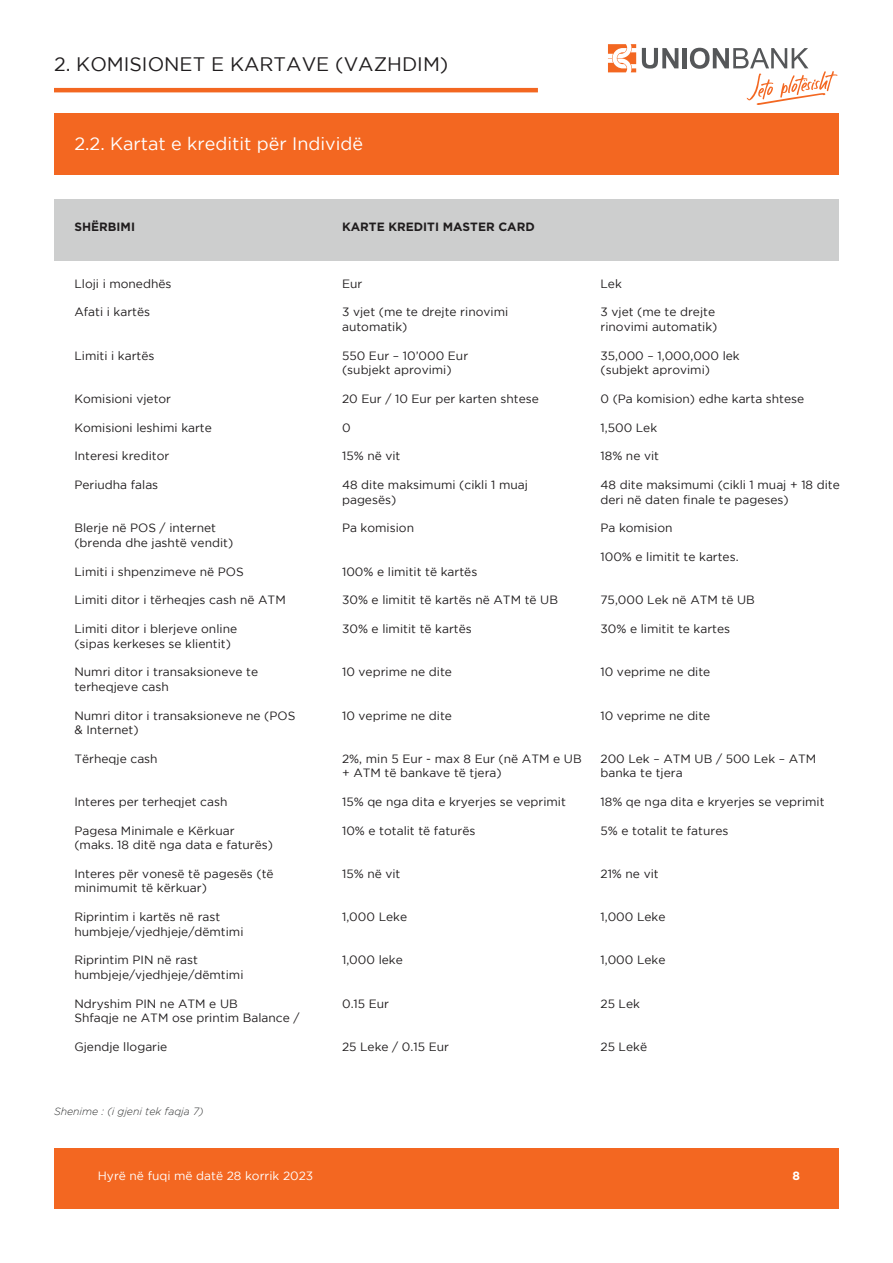
<style>
.page{position:relative;width:893px;height:1263px;background:#fff}
.page>*{position:absolute;margin:0;border:0;box-sizing:border-box;transform-origin:0 0}
.t1{font:19.5px "Gotham";color:#201d1e}
.t2{font:18px "Gotham";color:#fff}
.t3{font:12px/14.4px "Gotham";color:#201d1e}
.t4{font:12px "Gotham";color:#fff}
.t5{font:700 12px "Gotham";color:#201d1e}
.t6{font:700 12px "Gotham";color:#fff}
.t7{font:italic 300 10.5px "Gotham";color:#313232}
</style>
<div class="page">
<div style="left:54px;top:1148px;width:785px;height:61px;background:#f36721"></div>
<hr style="left:54px;top:88px;width:484px;height:4px;background:#f36721">
<div style="left:54px;top:114px;width:785px;height:61px;background:#f36721"></div>
<div style="left:54px;top:200px;width:785px;height:61px;background:#cdcece"></div>
<svg style="left:642px;top:48px;width:36px;height:21px"></svg>
<hr style="left:683px;top:48px;width:4px;height:20px;background:#555759">
<svg style="left:608px;top:44px;width:28px;height:28px"></svg>
<svg style="left:690px;top:48px;width:147px;height:57px"></svg>
<h1 class="t1" style="left:54px;top:54px;width:396px">2. KOMISIONET E KARTAVE (VAZHDIM)</h1>
<h2 class="t2" style="left:74px;top:134px;width:290px">2.2. Kartat e kreditit për Individë</h2>
<p class="t5" style="left:74px;top:219px;width:62px">SHËRBIMI</p>
<p class="t5" style="left:342px;top:219px;width:194px">KARTE KREDITI MASTER CARD</p>
<p class="t3" style="left:74px;top:276px;width:99px">Lloji i monedhës</p>
<p class="t3" style="left:74px;top:305px;width:77px">Afati i kartës</p>
<p class="t3" style="left:74px;top:348px;width:82px">Limiti i kartës</p>
<p class="t3" style="left:74px;top:391px;width:98px">Komisioni vjetor</p>
<p class="t3" style="left:74px;top:420px;width:139px">Komisioni leshimi karte</p>
<p class="t3" style="left:74px;top:449px;width:96px">Interesi kreditor</p>
<p class="t3" style="left:74px;top:477px;width:85px">Periudha falas</p>
<p class="t3" style="left:74px;top:521px;width:160px">Blerje në POS / internet (brenda dhe jashtë vendit)</p>
<p class="t3" style="left:74px;top:564px;width:171px">Limiti i shpenzimeve në POS</p>
<p class="t3" style="left:74px;top:593px;width:213px">Limiti ditor i tërheqjes cash në ATM</p>
<p class="t3" style="left:74px;top:621px;width:164px">Limiti ditor i blerjeve online (sipas kerkeses se klientit)</p>
<p class="t3" style="left:74px;top:665px;width:185px">Numri ditor i transaksioneve te terheqjeve cash</p>
<p class="t3" style="left:74px;top:708px;width:222px">Numri ditor i transaksioneve ne (POS &amp; Internet)</p>
<p class="t3" style="left:74px;top:751px;width:85px">Tërheqje cash</p>
<p class="t3" style="left:74px;top:794px;width:155px">Interes per terheqjet cash</p>
<p class="t3" style="left:74px;top:823px;width:200px">Pagesa Minimale e Kërkuar (maks. 18 ditë nga data e faturës)</p>
<p class="t3" style="left:74px;top:866px;width:201px">Interes për vonesë të pagesës (të minimumit të kërkuar)</p>
<p class="t3" style="left:74px;top:909px;width:171px">Riprintim i kartës në rast humbjeje/vjedhjeje/dëmtimi</p>
<p class="t3" style="left:74px;top:953px;width:171px">Riprintim PIN në rast humbjeje/vjedhjeje/dëmtimi</p>
<p class="t3" style="left:74px;top:996px;width:227px">Ndryshim PIN ne ATM e UB<br>Shfaqje ne ATM ose printim Balance /</p>
<p class="t3" style="left:74px;top:1039px;width:94px">Gjendje llogarie</p>
<p class="t3" style="left:342px;top:276px;width:22px">Eur</p>
<p class="t3" style="left:342px;top:305px;width:168px">3 vjet (me te drejte rinovimi automatik)</p>
<p class="t3" style="left:342px;top:348px;width:128px">550 Eur – 10’000 Eur (subjekt aprovimi)</p>
<p class="t3" style="left:342px;top:391px;width:198px">20 Eur / 10 Eur per karten shtese</p>
<p class="t3" style="left:342px;top:420px;width:10px">0</p>
<p class="t3" style="left:342px;top:449px;width:60px">15% në vit</p>
<p class="t3" style="left:342px;top:477px;width:187px">48 dite maksimumi (cikli 1 muaj pagesës)</p>
<p class="t3" style="left:342px;top:521px;width:73px">Pa komision</p>
<p class="t3" style="left:342px;top:564px;width:137px">100% e limitit të kartës</p>
<p class="t3" style="left:342px;top:593px;width:217px">30% e limitit të kartës në ATM të UB</p>
<p class="t3" style="left:342px;top:621px;width:131px">30% e limitit të kartës</p>
<p class="t3" style="left:342px;top:665px;width:111px">10 veprime ne dite</p>
<p class="t3" style="left:342px;top:708px;width:111px">10 veprime ne dite</p>
<p class="t3" style="left:342px;top:751px;width:241px">2%, min 5 Eur - max 8 Eur (në ATM e UB + ATM të bankave të tjera)</p>
<p class="t3" style="left:342px;top:794px;width:225px">15% qe nga dita e kryerjes se veprimit</p>
<p class="t3" style="left:342px;top:823px;width:135px">10% e totalit të faturës</p>
<p class="t3" style="left:342px;top:866px;width:60px">15% në vit</p>
<p class="t3" style="left:342px;top:909px;width:67px">1,000 Leke</p>
<p class="t3" style="left:342px;top:953px;width:62px">1,000 leke</p>
<p class="t3" style="left:342px;top:996px;width:49px">0.15 Eur</p>
<p class="t3" style="left:342px;top:1039px;width:108px">25 Leke / 0.15 Eur</p>
<p class="t3" style="left:600px;top:276px;width:23px">Lek</p>
<p class="t3" style="left:600px;top:305px;width:118px">3 vjet (me te drejte rinovimi automatik)</p>
<p class="t3" style="left:600px;top:348px;width:141px">35,000 – 1,000,000 lek (subjekt aprovimi)</p>
<p class="t3" style="left:600px;top:391px;width:205px">0 (Pa komision) edhe karta shtese</p>
<p class="t3" style="left:600px;top:420px;width:58px">1,500 Lek</p>
<p class="t3" style="left:600px;top:449px;width:60px">18% ne vit</p>
<p class="t3" style="left:600px;top:477px;width:241px">48 dite maksimumi (cikli 1 muaj + 18 dite deri në daten finale te pageses)</p>
<p class="t3" style="left:600px;top:521px;width:73px">Pa komision</p>
<p class="t3" style="left:600px;top:549px;width:140px">100% e limitit te kartes.</p>
<p class="t3" style="left:600px;top:593px;width:156px">75,000 Lek në ATM të UB</p>
<p class="t3" style="left:600px;top:621px;width:131px">30% e limitit te kartes</p>
<p class="t3" style="left:600px;top:665px;width:111px">10 veprime ne dite</p>
<p class="t3" style="left:600px;top:708px;width:111px">10 veprime ne dite</p>
<p class="t3" style="left:600px;top:751px;width:217px">200 Lek – ATM UB / 500 Lek – ATM banka te tjera</p>
<p class="t3" style="left:600px;top:794px;width:226px">18% qe nga dita e kryerjes se veprimit</p>
<p class="t3" style="left:600px;top:823px;width:129px">5% e totalit te fatures</p>
<p class="t3" style="left:600px;top:866px;width:60px">21% ne vit</p>
<p class="t3" style="left:600px;top:909px;width:67px">1,000 Leke</p>
<p class="t3" style="left:600px;top:953px;width:67px">1,000 Leke</p>
<p class="t3" style="left:600px;top:996px;width:41px">25 Lek</p>
<p class="t3" style="left:600px;top:1039px;width:48px">25 Lekë</p>
<p class="t7" style="left:54px;top:1106px;width:151px">Shenime : (i gjeni tek faqja 7)</p>
<p class="t4" style="left:98px;top:1169px;width:217px">Hyrë në fuqi më datë 28 korrik 2023</p>
<p class="t4" style="left:227px;top:1169px;width:93px">10 Nëntor 2022</p>
<p class="t6" style="left:792px;top:1167px;width:9px">8</p>
</div>
